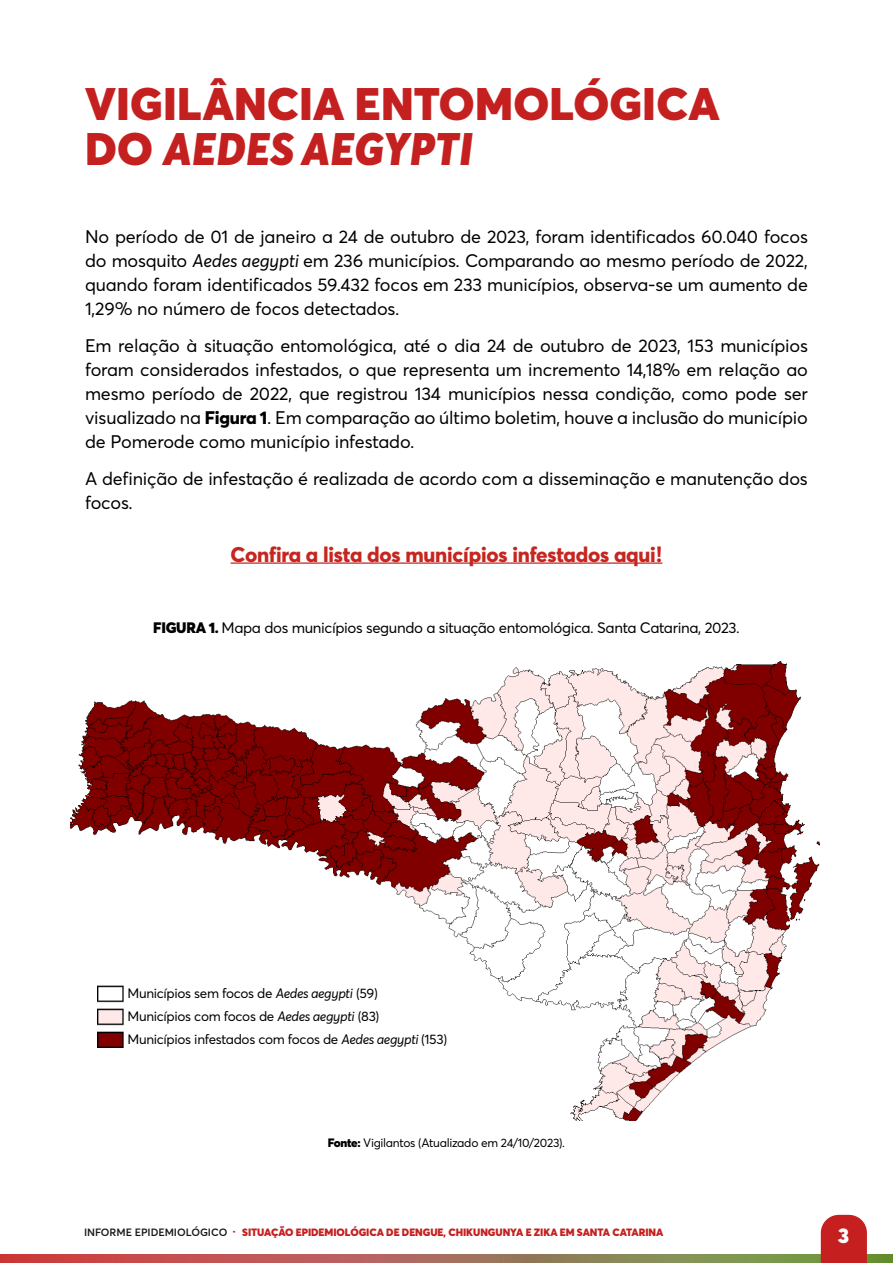
<style>
.page{position:relative;width:893px;height:1263px;background:#fff}
.page>*{position:absolute;margin:0;border:0;box-sizing:border-box;transform-origin:0 0}
.t1{font:900 45px/45px "Averta";letter-spacing:.005em;color:#c52020}
.t2{font:800 21px "Averta";letter-spacing:-.01em;color:#c6261f}
.t3{font:900 21px "Averta";color:#fff}
.t4{font:18px/24px "Averta";letter-spacing:-.01em;color:#000;text-align:justify}
.t5{font:15px "Averta";letter-spacing:-.025em;color:#000}
.t6{font:13.5px/23.2px "Averta";letter-spacing:-.025em;color:#000}
.t7{font:12px "Averta";letter-spacing:-.025em;color:#000}
.t8{font:900 10.5px "Averta";letter-spacing:-.005em;color:#c5201f}
.s1{font-style:italic}
.s2{font-weight:800}
.s3{font-weight:900}
.s4{font-weight:600;color:#151814}
</style>
<div class="page">
<svg style="left:0;top:1254px;width:385px;height:9px;background:#c34f50"></svg>
<svg style="left:385px;top:1254px;width:508px;height:9px;background:#8c8454"></svg>
<svg style="left:821px;top:1215px;width:46px;height:48px;background:#c82d2c"></svg>
<hr style="left:231px;top:562px;width:431px;height:2px;background:#c6261f">
<img style="left:70px;top:661px;width:750px;height:459px">
<img style="left:98px;top:983px;width:25px;height:64px">
<h1 class="t1" style="left:85px;top:81px;width:636px">VIGILÂNCIA ENTOMOLÓGICA<br>DO <span class="s1">AEDES AEGYPTI</span></h1>
<p class="t4" style="left:85px;top:225px;width:724px">No período de 01 de janeiro a 24 de outubro de 2023, foram identificados 60.040 focos do mosquito <span class="s1">Aedes aegypti</span> em 236 municípios. Comparando ao mesmo período de 2022, quando foram identificados 59.432 focos em 233 municípios, observa-se um aumento de 1,29% no número de focos detectados.</p>
<p class="t4" style="left:85px;top:333px;width:724px">Em relação à situação entomológica, até o dia 24 de outubro de 2023, 153 municípios foram considerados infestados, o que representa um incremento 14,18% em relação ao mesmo período de 2022, que registrou 134 municípios nessa condição, como pode ser visualizado na <span class="s2">Figura 1</span>. Em comparação ao último boletim, houve a inclusão do município de Pomerode como município infestado.</p>
<p class="t4" style="left:85px;top:466px;width:724px">A definição de infestação é realizada de acordo com a disseminação e manutenção dos focos.</p>
<p class="t2" style="left:231px;top:541px;width:433px">Confira a lista dos municípios infestados aqui!</p>
<p class="t5" style="left:153px;top:618px;width:588px"><span class="s3">FIGURA 1.</span> Mapa dos municípios segundo a situação entomológica. Santa Catarina, 2023.</p>
<p class="t6" style="left:128px;top:981px;width:321px">Municípios sem focos de <span class="s1">Aedes aegypti</span> (59)<br>Municípios com focos de <span class="s1">Aedes aegypti</span> (83)<br>Municípios infestados com focos de <span class="s1">Aedes aegypti</span> (153)</p>
<p class="t7" style="left:328px;top:1135px;width:239px"><span class="s3">Fonte:</span> Vigilantos (Atualizado em 24/10/2023).</p>
<p class="t8" style="left:84px;top:1225px;width:581px"><span class="s4">INFORME EPIDEMIOLÓGICO</span> · SITUAÇÃO EPIDEMIOLÓGICA DE DENGUE, CHIKUNGUNYA E ZIKA EM SANTA CATARINA</p>
<p class="t3" style="left:838px;top:1222px;width:12px">3</p>
</div>
